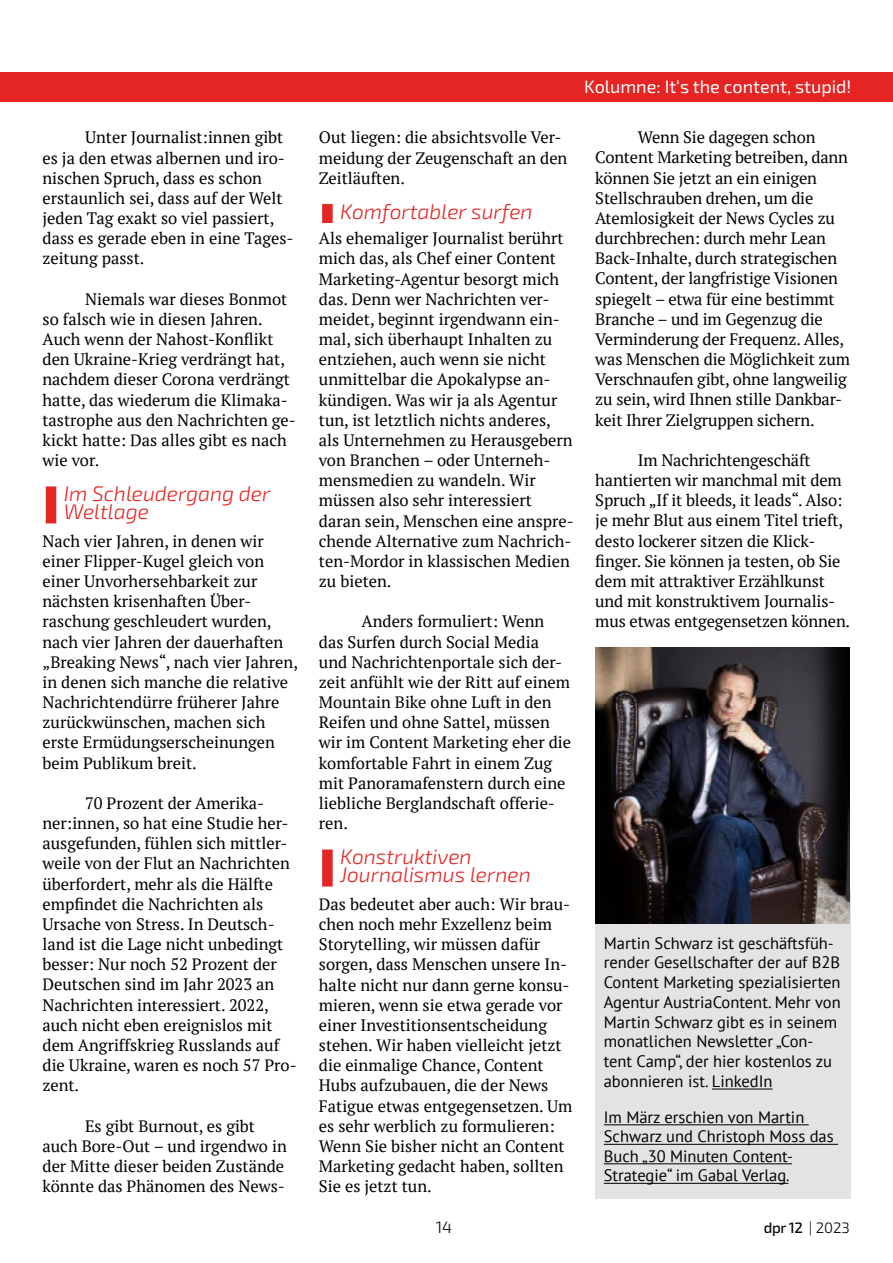
<style>
.page{position:relative;width:893px;height:1263px;background:#fff}
.page>*{position:absolute;margin:0;border:0;box-sizing:border-box;transform-origin:0 0}
.t1{font:italic 300 21px/18px "Exo 2";color:#e52523}
.t2{font:18px "Exo 2";color:#fff}
.t3{font:16.5px/20.1px "PT Serif";color:#000}
.t4{font:16.5px/19.6px "PT Sans";color:#000}
.t5{font:300 16.5px "Exo 2";color:#000}
.t6{font:500 15px "Exo 2";color:#000}
.s1{font-weight:300}
</style>
<div class="page">
<div style="left:0;top:72px;width:893px;height:30px;background:#e52523"></div>
<div style="left:46px;top:486px;width:10px;height:37px;background:#e52523"></div>
<div style="left:595px;top:890px;width:255px;height:309px;background:#e3e3e3"></div>
<hr style="left:712px;top:1089px;width:61px;height:1px;background:#000">
<hr style="left:604px;top:1124px;width:205px;height:1px;background:#000">
<hr style="left:604px;top:1144px;width:234px;height:1px;background:#000">
<hr style="left:604px;top:1163px;width:188px;height:1px;background:#000">
<hr style="left:604px;top:1183px;width:184px;height:1px;background:#000">
<img style="left:596px;top:647px;width:254px;height:276px">
<div style="left:322px;top:204px;width:11px;height:19px;background:#e52523"></div>
<div style="left:322px;top:849px;width:11px;height:37px;background:#e52523"></div>
<p class="t3" style="left:43px;top:127px;width:253px;text-indent:43px">Unter Journalist:innen gibt es ja den etwas albernen und iro&shy;nischen Spruch, dass es schon erstaunlich sei, dass auf der Welt jeden Tag exakt so viel passiert, dass es gerade eben in eine Tages&shy;zeitung passt.</p>
<p class="t3" style="left:43px;top:289px;width:255px;text-indent:43px">Niemals war dieses Bonmot so falsch wie in diesen Jahren.<br>Auch wenn der Nahost-Konflikt den Ukraine-Krieg verdrängt hat, nachdem dieser Corona verdrängt hatte, das wiederum die Klimaka&shy;tastrophe aus den Nachrichten ge&shy;kickt hatte: Das alles gibt es nach wie vor.</p>
<p class="t1" style="left:64px;top:485px;width:208px">Im Schleudergang der<br>Weltlage</p>
<p class="t3" style="left:43px;top:531px;width:257px">Nach vier Jahren, in denen wir einer Flipper-Kugel gleich von einer Unvorhersehbarkeit zur nächsten krisenhaften Über&shy;raschung geschleudert wurden, nach vier Jahren der dauerhaften „Breaking News“, nach vier Jahren, in denen sich manche die relative<br>Nachrichtendürre früherer Jahre zurückwünschen, machen sich erste Ermüdungserscheinungen beim Publikum breit.</p>
<p class="t3" style="left:43px;top:793px;width:256px;text-indent:43px">70 Prozent der Amerika&shy;ner:innen, so hat eine Studie her&shy;ausgefunden, fühlen sich mittler&shy;weile von der Flut an Nachrichten überfordert, mehr als die Hälfte empfindet die Nachrichten als<br>Ursache von Stress. In Deutsch&shy;land ist die Lage nicht unbedingt besser: Nur noch 52 Prozent der<br>Deutschen sind im Jahr 2023 an<br>Nachrichten interessiert. 2022, auch nicht eben ereignislos mit dem Angriffskrieg Russlands auf die Ukraine, waren es noch 57 Pro&shy;zent.</p>
<p class="t3" style="left:43px;top:1115px;width:246px;text-indent:43px">Es gibt Burnout, es gibt auch Bore-Out – und irgendwo in der Mitte dieser beiden Zustände könnte das Phänomen des News-</p>
<p class="t2" style="left:584px;top:77px;width:269px">Kolumne: It‘s the content, stupid!</p>
<p class="t3" style="left:319px;top:127px;width:250px">Out liegen: die absichtsvolle Ver&shy;meidung der Zeugenschaft an den<br>Zeitläuften.</p>
<p class="t1" style="left:340px;top:203px;width:194px">Komfortabler surfen</p>
<p class="t3" style="left:319px;top:228px;width:256px">Als ehemaliger Journalist berührt mich das, als Chef einer Content<br>Marketing-Agentur besorgt mich das. Denn wer Nachrichten ver&shy;meidet, beginnt irgendwann ein&shy;mal, sich überhaupt Inhalten zu entziehen, auch wenn sie nicht unmittelbar die Apokalypse an&shy;kündigen. Was wir ja als Agentur tun, ist letztlich nichts anderes, als Unternehmen zu Herausgebern von Branchen – oder Unterneh&shy;mensmedien zu wandeln. Wir müssen also sehr interessiert daran sein, Menschen eine anspre&shy;chende Alternative zum Nachrich&shy;ten-Mordor in klassischen Medien zu bieten.</p>
<p class="t3" style="left:319px;top:611px;width:254px;text-indent:43px">Anders formuliert: Wenn das Surfen durch Social Media und Nachrichtenportale sich der&shy;zeit anfühlt wie der Ritt auf einem<br>Mountain Bike ohne Luft in den<br>Reifen und ohne Sattel, müssen wir im Content Marketing eher die komfortable Fahrt in einem Zug mit Panoramafenstern durch eine liebliche Berglandschaft offerie&shy;ren.</p>
<p class="t1" style="left:340px;top:848px;width:192px">Konstruktiven<br>Journalismus lernen</p>
<p class="t3" style="left:319px;top:894px;width:255px">Das bedeutet aber auch: Wir brau&shy;chen noch mehr Exzellenz beim<br>Storytelling, wir müssen dafür sorgen, dass Menschen unsere In&shy;halte nicht nur dann gerne konsu&shy;mieren, wenn sie etwa gerade vor einer Investitionsentscheidung stehen. Wir haben vielleicht jetzt die einmalige Chance, Content<br>Hubs aufzubauen, die der News<br>Fatigue etwas entgegensetzen. Um es sehr werblich zu formulieren:<br>Wenn Sie bisher nicht an Content<br>Marketing gedacht haben, sollten<br>Sie es jetzt tun.</p>
<p class="t3" style="left:595px;top:127px;width:256px;text-indent:43px">Wenn Sie dagegen schon<br>Content Marketing betreiben, dann können Sie jetzt an ein einigen<br>Stellschrauben drehen, um die<br>Atemlosigkeit der News Cycles zu durchbrechen: durch mehr Lean<br>Back-Inhalte, durch strategischen<br>Content, der langfristige Visionen spiegelt – etwa für eine bestimmt<br>Branche – und im Gegenzug die<br>Verminderung der Frequenz. Alles, was Menschen die Möglichkeit zum<br>Verschnaufen gibt, ohne langweilig zu sein, wird Ihnen stille Dankbar&shy;keit Ihrer Zielgruppen sichern.</p>
<p class="t3" style="left:595px;top:450px;width:256px;text-indent:43px">Im Nachrichtengeschäft hantierten wir manchmal mit dem Spruch „If it bleeds, it leads“. Also: je mehr Blut aus einem Titel trieft, desto lockerer sitzen die Klick&shy;finger. Sie können ja testen, ob Sie dem mit attraktiver Erzählkunst und mit konstruktivem Journalis&shy;mus etwas entgegensetzen können.</p>
<p class="t4" style="left:604px;top:933px;width:238px">Martin Schwarz ist geschäftsfüh&shy;render Gesellschafter der auf B2B<br>Content Marketing spezialisierten<br>Agentur AustriaContent. Mehr von<br>Martin Schwarz gibt es in seinem monatlichen Newsletter „Con&shy;tent Camp“, der hier kostenlos zu abonnieren ist. LinkedIn</p>
<p class="t4" style="left:604px;top:1107px;width:231px">Im März erschien von Martin<br>Schwarz und Christoph Moss das<br>Buch „30 Minuten Content-<br>Strategie“ im Gabal Verlag.</p>
<p class="t5" style="left:436px;top:1217px;width:18px">14</p>
<p class="t6" style="left:764px;top:1218px;width:88px">dpr 12 <span class="s1">| 2023</span></p>
</div>
